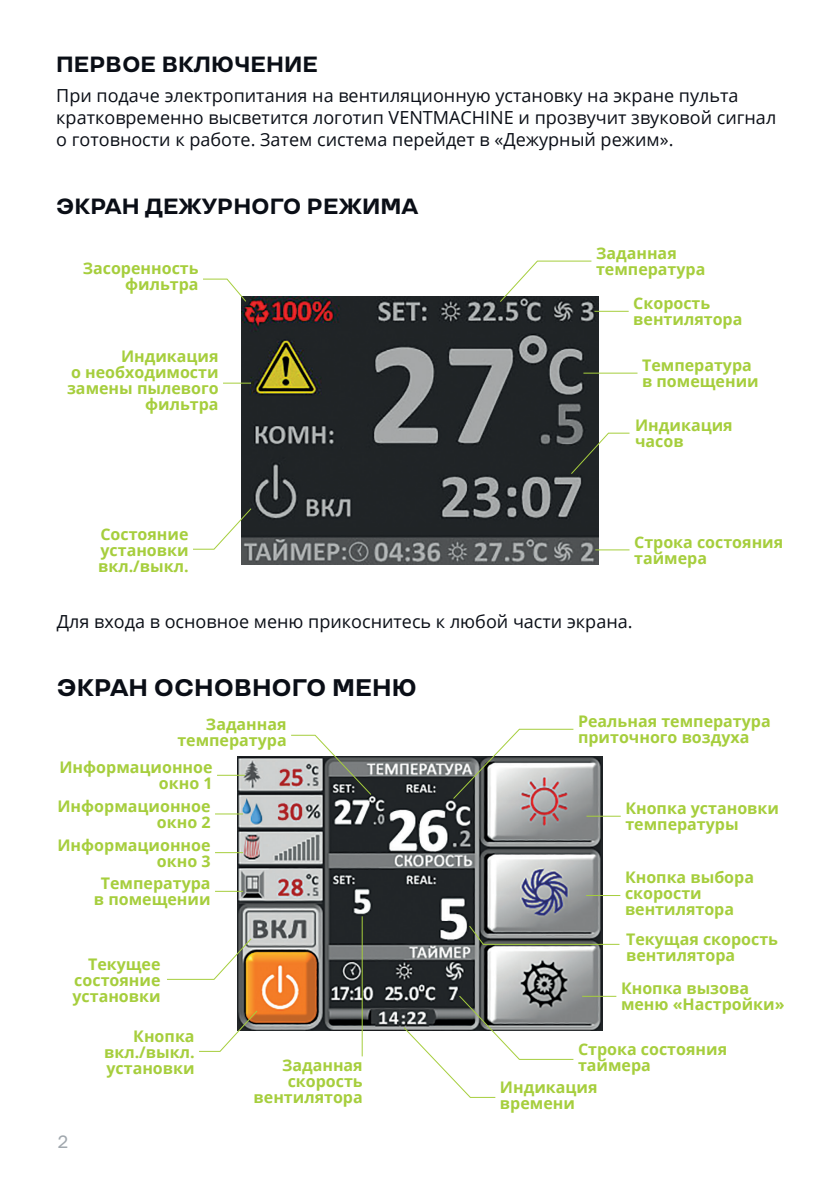
<style>
.page{position:relative;width:840px;height:1191px;background:#fff}
.page>*{position:absolute;margin:0;border:0;box-sizing:border-box;transform-origin:0 0}
.t1{font:700 24px "TT Travels";color:#0a0e16}
.t2{font:700 22px "TT Travels";color:#0a0e16}
.t3{font:18px/22px "Open Sans";color:#0a0e16}
.t4{font:18px "Golos Text";color:#a1a8ae}
.t5{font:700 16px/16px "Open Sans";color:#a6ce3d}
</style>
<div class="page">
<img style="left:241px;top:296px;width:356px;height:268px">
<svg style="left:498px;top:260px;width:94px;height:43px"></svg>
<hr style="left:583px;top:373px;width:54px;height:1px;background:#a6ce3d">
<hr style="left:594px;top:311px;width:34px;height:1px;background:#a6ce3d">
<hr style="left:595px;top:549px;width:34px;height:1px;background:#a6ce3d">
<svg style="left:569px;top:432px;width:61px;height:43px"></svg>
<svg style="left:193px;top:507px;width:59px;height:43px"></svg>
<svg style="left:203px;top:278px;width:44px;height:25px"></svg>
<svg style="left:223px;top:383px;width:28px;height:1px"></svg>
<img style="left:237px;top:756px;width:365px;height:274px">
<hr style="left:586px;top:815px;width:34px;height:1px;background:#a6ce3d">
<hr style="left:585px;top:895px;width:35px;height:1px;background:#a6ce3d">
<hr style="left:581px;top:995px;width:35px;height:1px;background:#a6ce3d">
<svg style="left:402px;top:994px;width:172px;height:104px"></svg>
<svg style="left:217px;top:775px;width:28px;height:1px"></svg>
<svg style="left:215px;top:813px;width:28px;height:1px"></svg>
<svg style="left:215px;top:852px;width:28px;height:1px"></svg>
<svg style="left:199px;top:1009px;width:59px;height:43px"></svg>
<svg style="left:167px;top:937px;width:85px;height:43px"></svg>
<svg style="left:215px;top:891px;width:28px;height:1px"></svg>
<svg style="left:452px;top:728px;width:122px;height:72px"></svg>
<svg style="left:290px;top:734px;width:82px;height:62px"></svg>
<hr style="left:361px;top:916px;width:1px;height:140px;background:#a6ce3d">
<svg style="left:468px;top:924px;width:152px;height:21px;background:#7b7f79"></svg>
<h2 class="t2" style="left:56px;top:51px;width:263px">ПЕРВОЕ ВКЛЮЧЕНИЕ</h2>
<p class="t3" style="left:56px;top:84px;width:721px">При подаче электропитания на вентиляционную установку на экране пульта кратковременно высветится логотип VENTMACHINE и прозвучит звуковой сигнал о готовности к работе. Затем система перейдет в «Дежурный режим».</p>
<h2 class="t2" style="left:56px;top:193px;width:363px">ЭКРАН ДЕЖУРНОГО РЕЖИМА</h2>
<p class="t5" style="left:83px;top:260px;width:117px;text-align:right">Засоренность фильтра</p>
<p class="t5" style="left:67px;top:348px;width:153px;text-align:right">Индикация<br>о необходимости замены пылевого фильтра</p>
<p class="t5" style="left:98px;top:526px;width:92px;text-align:justify">Состояние установки вкл./выкл.</p>
<p class="t5" style="left:595px;top:245px;width:111px">Заданная температура</p>
<p class="t5" style="left:633px;top:295px;width:110px">Скорость вентилятора</p>
<p class="t5" style="left:641px;top:357px;width:118px">Температура в помещении</p>
<p class="t5" style="left:634px;top:417px;width:99px">Индикация часов</p>
<p class="t5" style="left:633px;top:533px;width:151px">Строка состояния таймера</p>
<p class="t3" style="left:57px;top:610px;width:577px">Для входа в основное меню прикоснитесь к любой части экрана.</p>
<h1 class="t1" style="left:57px;top:672px;width:361px">ЭКРАН ОСНОВНОГО МЕНЮ</h1>
<p class="t5" style="left:177px;top:716px;width:111px;text-align:right">Заданная температура</p>
<p class="t5" style="left:59px;top:759px;width:154px;text-align:right">Информационное окно 1</p>
<p class="t5" style="left:57px;top:798px;width:154px;text-align:right">Информационное окно 2</p>
<p class="t5" style="left:57px;top:836px;width:154px;text-align:right">Информационное окно 3</p>
<p class="t5" style="left:94px;top:875px;width:118px;text-align:center">Температура в помещении</p>
<p class="t5" style="left:72px;top:956px;width:90px;text-align:justify;text-indent:16px">Текущее состояние установки</p>
<p class="t4" style="left:58px;top:1131px;width:12px">2</p>
<p class="t5" style="left:104px;top:1028px;width:92px;text-align:justify;text-indent:29px">Кнопка вкл./выкл. установки</p>
<p class="t5" style="left:253px;top:1057px;width:111px;text-align:right">Заданная скорость вентилятора</p>
<p class="t5" style="left:577px;top:713px;width:194px">Реальная температура приточного воздуха</p>
<p class="t5" style="left:625px;top:800px;width:155px">Кнопка установки температуры</p>
<p class="t5" style="left:624px;top:869px;width:130px">Кнопка выбора скорости вентилятора</p>
<p class="t5" style="left:625px;top:931px;width:153px">Текущая скорость вентилятора</p>
<p class="t5" style="left:620px;top:980px;width:165px">Кнопка вызова меню «Настройки»</p>
<p class="t5" style="left:577px;top:1041px;width:150px">Строка состояния таймера</p>
<p class="t5" style="left:499px;top:1079px;width:99px">Индикация времени</p>
</div>
